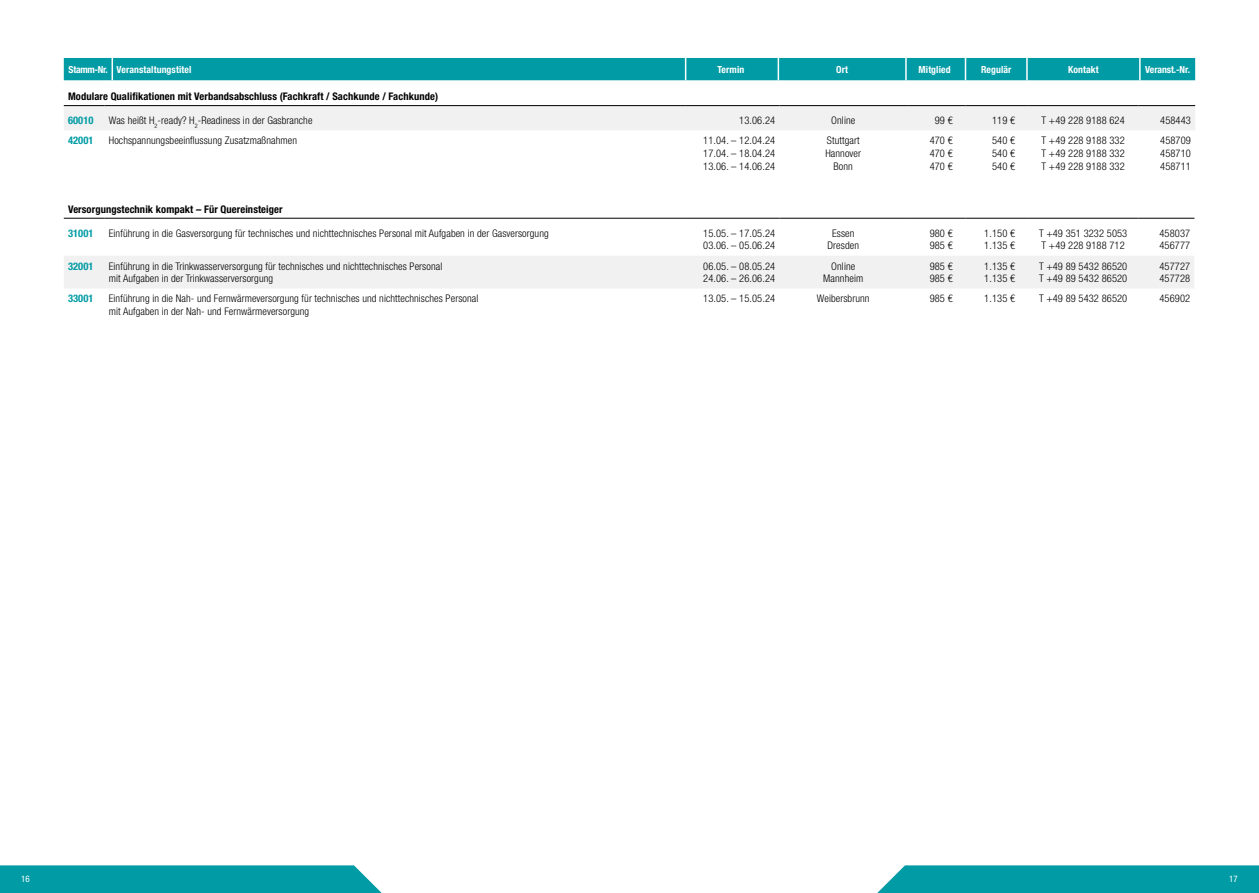
<style>
.page{position:relative;width:1259px;height:893px;background:#fff}
.page>*{position:absolute;margin:0;border:0;box-sizing:border-box;transform-origin:0 0}
.t1{font:300 condensed 10.5px/12.6px "Helvetica Neue LT Pro";letter-spacing:.01em;color:#000}
.t2{font:700 condensed 10.5px "Helvetica Neue LT Pro";letter-spacing:.01em;color:#000}
.t3{font:700 condensed 10.5px "Helvetica Neue LT Pro";letter-spacing:.01em;color:#009ba4}
.t4{font:700 condensed 9.75px "Helvetica Neue LT Pro";letter-spacing:.01em;color:#fff}
.t5{font:700 condensed 9.75px "Helvetica Neue LT Pro";letter-spacing:-.01em;color:#fff}
.t6{font:condensed 9px "Helvetica Neue LT Pro";color:#fff}
</style>
<div class="page">
<svg style="left:0;top:865px;width:382px;height:28px;background:#0c9fa8"></svg>
<svg style="left:877px;top:865px;width:382px;height:28px;background:#0da0a8"></svg>
<div style="left:64px;top:58px;width:1131px;height:22px;background:#009ba4"></div>
<div style="left:64px;top:106px;width:1131px;height:24px;background:#f1f1f1"></div>
<hr style="left:64px;top:105px;width:41px;height:1px;background:#000">
<hr style="left:105px;top:105px;width:581px;height:1px;background:#000">
<hr style="left:686px;top:105px;width:93px;height:1px;background:#000">
<hr style="left:779px;top:105px;width:128px;height:1px;background:#000">
<hr style="left:907px;top:105px;width:58px;height:1px;background:#000">
<hr style="left:965px;top:105px;width:63px;height:1px;background:#000">
<hr style="left:1028px;top:105px;width:110px;height:1px;background:#000">
<hr style="left:1138px;top:105px;width:57px;height:1px;background:#000">
<div style="left:64px;top:256px;width:1130px;height:32px;background:#f1f1f1"></div>
<hr style="left:64px;top:218px;width:41px;height:1px;background:#000">
<hr style="left:105px;top:218px;width:581px;height:1px;background:#000">
<hr style="left:686px;top:218px;width:93px;height:1px;background:#000">
<hr style="left:779px;top:218px;width:128px;height:1px;background:#000">
<hr style="left:907px;top:218px;width:58px;height:1px;background:#000">
<hr style="left:965px;top:218px;width:63px;height:1px;background:#000">
<hr style="left:1028px;top:218px;width:110px;height:1px;background:#000">
<hr style="left:1138px;top:218px;width:56px;height:1px;background:#000">
<p class="t4" style="left:69px;top:63px;width:124px">Stamm-Nr. Veranstaltungstitel</p>
<p class="t4" style="left:717px;top:63px;width:28px">Termin</p>
<p class="t4" style="left:836px;top:63px;width:13px">Ort</p>
<p class="t4" style="left:918px;top:63px;width:33px">Mitglied</p>
<p class="t4" style="left:981px;top:63px;width:32px">Regulär</p>
<p class="t4" style="left:1068px;top:63px;width:32px">Kontakt</p>
<p class="t5" style="left:1145px;top:63px;width:47px">Veranst.-Nr.</p>
<p class="t2" style="left:68px;top:90px;width:372px">Modulare Qualifikationen mit Verbandsabschluss (Fachkraft / Sachkunde / Fachkunde)</p>
<p class="t3" style="left:68px;top:114px;width:27px">60010</p>
<p class="t1" style="left:109px;top:114px;width:205px">Was heißt H<sub>2</sub>-ready? H<sub>2</sub>-Readiness in der Gasbranche</p>
<p class="t1" style="left:739px;top:114px;width:37px">13.06.24</p>
<p class="t1" style="left:831px;top:114px;width:25px">Online</p>
<p class="t1" style="left:935px;top:114px;width:19px">99 €</p>
<p class="t1" style="left:992px;top:114px;width:25px">119 €</p>
<p class="t1" style="left:1041px;top:114px;width:85px">T +49 228 9188 624</p>
<p class="t1" style="left:1160px;top:114px;width:32px">458443</p>
<p class="t3" style="left:68px;top:134px;width:27px">42001</p>
<p class="t1" style="left:109px;top:134px;width:190px">Hochspannungsbeeinflussung Zusatzmaßnahmen</p>
<p class="t1" style="left:703px;top:134px;width:73px;text-align:justify">11.04. – 12.04.24<br>17.04. – 18.04.24<br>13.06. – 14.06.24</p>
<p class="t1" style="left:825px;top:134px;width:37px;text-align:center">Stuttgart<br>Hannover<br>Bonn</p>
<p class="t1" style="left:929px;top:134px;width:25px;text-align:justify">470 € 470 € 470 €</p>
<p class="t1" style="left:992px;top:134px;width:25px;text-align:justify">540 € 540 € 540 €</p>
<p class="t1" style="left:1041px;top:134px;width:85px;text-align:justify">T +49 228 9188 332<br>T +49 228 9188 332<br>T +49 228 9188 332</p>
<p class="t1" style="left:1160px;top:134px;width:32px;text-align:justify">458709<br>458710<br>458711</p>
<p class="t2" style="left:68px;top:203px;width:216px">Versorgungstechnik kompakt – Für Quereinsteiger</p>
<p class="t3" style="left:68px;top:227px;width:27px">31001</p>
<p class="t1" style="left:109px;top:227px;width:441px">Einführung in die Gasversorgung für technisches und nichttechnisches Personal mit Aufgaben in der Gasversorgung</p>
<p class="t1" style="left:703px;top:227px;width:73px">15.05. – 17.05.24<br>03.06. – 05.06.24</p>
<p class="t1" style="left:827px;top:227px;width:33px;text-align:center">Essen<br>Dresden</p>
<p class="t1" style="left:929px;top:227px;width:25px">980 €<br>985 €</p>
<p class="t1" style="left:984px;top:227px;width:32px">1.150 €<br>1.135 €</p>
<p class="t1" style="left:1039px;top:227px;width:90px">T +49 351 3232 5053<br>T +49 228 9188 712</p>
<p class="t1" style="left:1159px;top:227px;width:32px">458037<br>456777</p>
<p class="t3" style="left:68px;top:259px;width:27px">32001</p>
<p class="t1" style="left:109px;top:259px;width:335px">Einführung in die Trinkwasserversorgung für technisches und nichttechnisches Personal mit Aufgaben in der Trinkwasserversorgung</p>
<p class="t1" style="left:703px;top:259px;width:73px">06.05. – 08.05.24<br>24.06. – 26.06.24</p>
<p class="t1" style="left:823px;top:259px;width:41px;text-align:center">Online<br>Mannheim</p>
<p class="t1" style="left:929px;top:259px;width:25px">985 €<br>985 €</p>
<p class="t1" style="left:984px;top:259px;width:32px">1.135 €<br>1.135 €</p>
<p class="t1" style="left:1039px;top:259px;width:90px">T +49 89 5432 86520<br>T +49 89 5432 86520</p>
<p class="t1" style="left:1159px;top:259px;width:32px">457727<br>457728</p>
<p class="t3" style="left:68px;top:292px;width:27px">33001</p>
<p class="t1" style="left:109px;top:292px;width:371px">Einführung in die Nah- und Fernwärmeversorgung für technisches und nichttechnisches Personal mit Aufgaben in der Nah- und Fernwärmeversorgung</p>
<p class="t1" style="left:703px;top:292px;width:73px">13.05. – 15.05.24</p>
<p class="t1" style="left:817px;top:292px;width:54px">Weibersbrunn</p>
<p class="t1" style="left:929px;top:292px;width:25px">985 €</p>
<p class="t1" style="left:984px;top:292px;width:32px">1.135 €</p>
<p class="t1" style="left:1039px;top:292px;width:90px">T +49 89 5432 86520</p>
<p class="t1" style="left:1159px;top:292px;width:32px">456902</p>
<p class="t6" style="left:21px;top:874px;width:10px">16</p>
<p class="t6" style="left:1229px;top:874px;width:10px">17</p>
</div>
